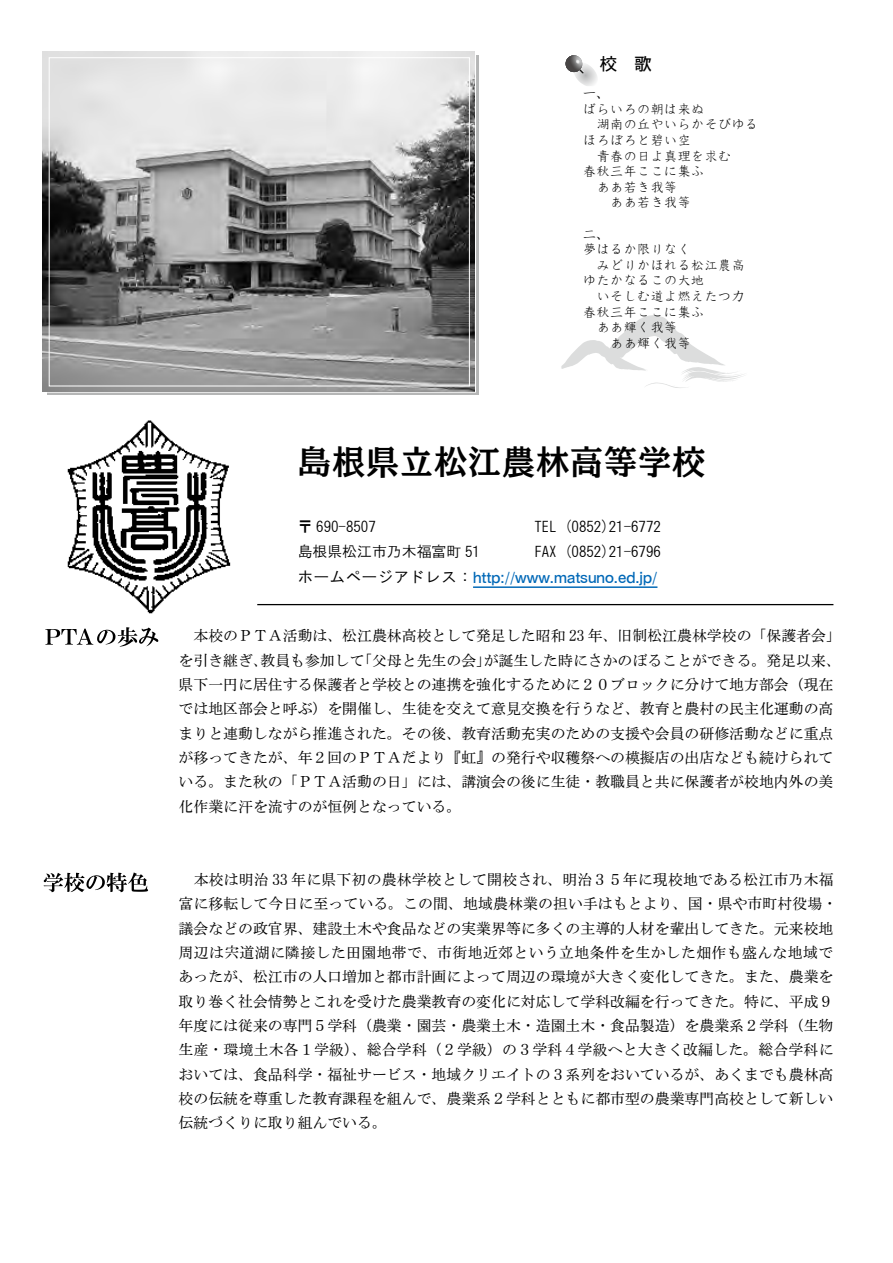
<style>
.page{position:relative;width:893px;height:1263px;background:#fff}
.page>*{position:absolute;margin:0;border:0;box-sizing:border-box;transform-origin:0 0}
.t1{font:34.05px "PS NOW MB 90 pv RKSJ H";color:#000}
.t2{font:17.25px "DF Gothic P W5 WING RKSJ H";color:#000}
.t3{font:14.85px/24.3px "Rg H Mincho Md 90 ms RKSJ H";color:#000}
.t4{font:14.85px/25.5px "Rg Gothic Md 90 ms RKSJ H";color:#000}
.t5{font:14.85px "Rg P Gothic Bd 83 pv RKSJ H";color:#0068b7}
.t6{font:13.5px/15.6px "DF Kyo Ka Sho W3 WIN RKSJ H";color:#000}
.s1{font-family:"Rg Gothic Md 90 ms RKSJ H";font-size:15.9px;color:#000}
</style>
<div class="page">
<img style="left:43px;top:51px;width:431px;height:340px">
<svg style="left:561px;top:315px;width:183px;height:73px"></svg>
<div style="left:49px;top:57px;width:421px;height:329px;border:1px solid #fff"></div>
<hr style="left:257px;top:604px;width:576px;height:1px;background:#000">
<svg style="left:45px;top:627px;width:113px;height:20px"></svg>
<svg style="left:565px;top:55px;width:32px;height:31px"></svg>
<img style="left:67px;top:420px;width:164px;height:194px">
<hr style="left:473px;top:586px;width:184px;height:2px;background:#0068b7">
<svg style="left:44px;top:872px;width:104px;height:20px"></svg>
<p class="t2" style="left:600px;top:55px;width:53px">校 歌</p>
<p class="t6" style="left:583px;top:85px;width:177px">一、<br>ばらいろの朝は来ぬ<br>　湖南の丘やいらかそびゆるほろぼろと碧い空<br>　青春の日よ真理を求む<br>春秋三年ここに集ふ<br>　ああ若き我等<br>　　ああ若き我等</p>
<p class="t6" style="left:583px;top:226px;width:163px">二、<br>夢はるか限りなく<br>　みどりかほれる松江農高ゆたかなるこの大地<br>　いそしむ道よ燃えたつ力春秋三年ここに集ふ<br>　ああ輝く我等<br>　　ああ輝く我等</p>
<h1 class="t1" style="left:298px;top:444px;width:410px">島根県立松江農林高等学校</h1>
<p class="t4" style="left:534px;top:514px;width:128px">TEL (0852)21-6772<br>FAX (0852)21-6796</p>
<p class="t5" style="left:298px;top:570px;width:361px"><span class="s1">ホームページアドレス：</span>http://www.matsuno.ed.jp/</p>
<p class="t4" style="left:298px;top:514px;width:184px">〒 690-8507<br>島根県松江市乃木福富町 51</p>
<p class="t3" style="left:179px;top:624px;width:664px">　本校のＰＴＡ活動は、松江農林高校として発足した昭和 23 年、旧制松江農林学校の「保護者会」を引き継ぎ、教員も参加して「父母と先生の会」が誕生した時にさかのぼることができる。発足以来、県下一円に居住する保護者と学校との連携を強化するために２０ブロックに分けて地方部会（現在では地区部会と呼ぶ）を開催し、生徒を交えて意見交換を行うなど、教育と農村の民主化運動の高まりと連動しながら推進された。その後、教育活動充実のための支援や会員の研修活動などに重点が移ってきたが、年２回のＰＴＡだより『虹』の発行や収穫祭への模擬店の出店なども続けられている。また秋の「ＰＴＡ活動の日」には、講演会の後に生徒・教職員と共に保護者が校地内外の美化作業に汗を流すのが恒例となっている。</p>
<p class="t3" style="left:179px;top:867px;width:660px">　本校は明治 33 年に県下初の農林学校として開校され、明治３５年に現校地である松江市乃木福富に移転して今日に至っている。この間、地域農林業の担い手はもとより、国・県や市町村役場・議会などの政官界、建設土木や食品などの実業界等に多くの主導的人材を輩出してきた。元来校地周辺は宍道湖に隣接した田園地帯で、市街地近郊という立地条件を生かした畑作も盛んな地域であったが、松江市の人口増加と都市計画によって周辺の環境が大きく変化してきた。また、農業を取り巻く社会情勢とこれを受けた農業教育の変化に対応して学科改編を行ってきた。特に、平成９年度には従来の専門５学科（農業・園芸・農業土木・造園土木・食品製造）を農業系２学科（生物生産・環境土木各１学級）、総合学科（２学級）の３学科４学級へと大きく改編した。総合学科においては、食品科学・福祉サービス・地域クリエイトの３系列をおいているが、あくまでも農林高校の伝統を尊重した教育課程を組んで、農業系２学科とともに都市型の農業専門高校として新しい伝統づくりに取り組んでいる。</p>
</div>
